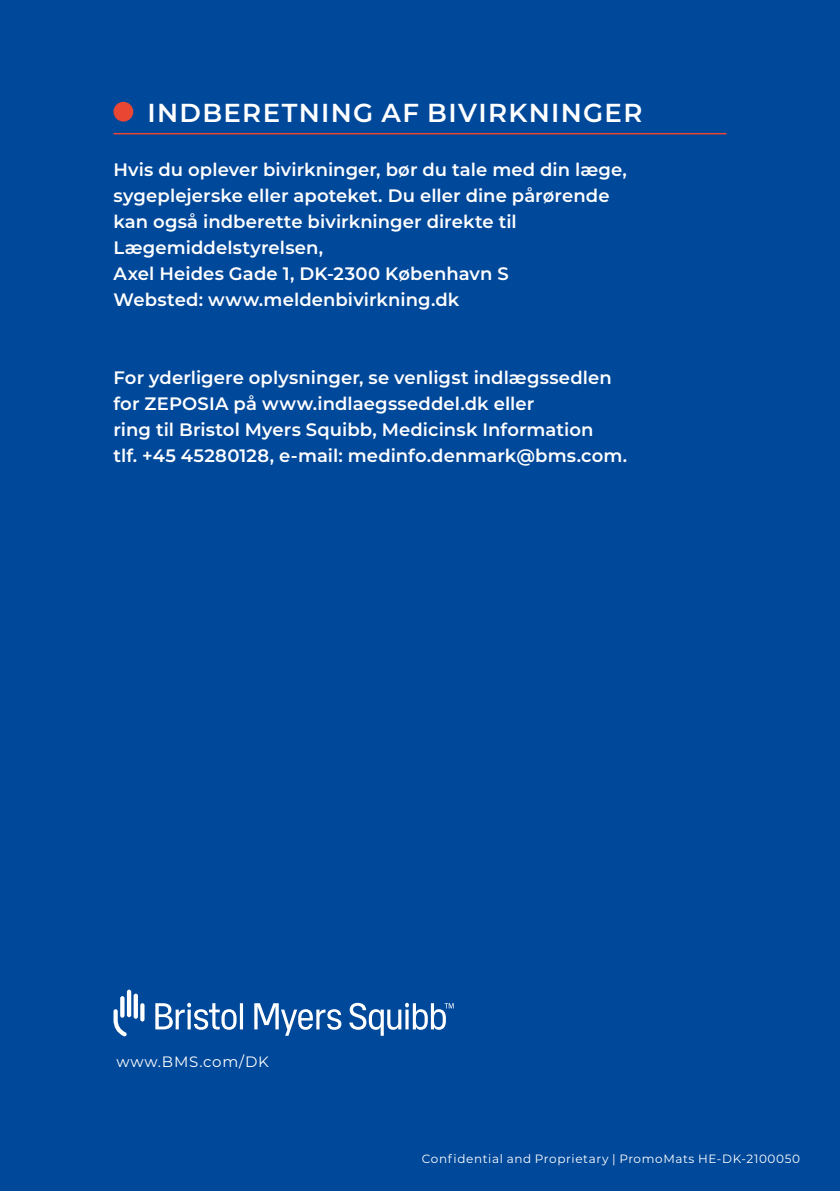
<style>
.page{position:relative;width:840px;height:1191px;background:#fff}
.page>*{position:absolute;margin:0;border:0;box-sizing:border-box;transform-origin:0 0}
.t1{font:600 26px "Montserrat";letter-spacing:.05em;color:#fff}
.t2{font:600 18px/26px "Montserrat";letter-spacing:.005em;color:#fff}
.t3{font:15px "Montserrat";letter-spacing:.05em;color:#fff}
.t4{font:12px "Montserrat";letter-spacing:.05em;color:#fff}
</style>
<div class="page">
<div style="left:0;top:0;width:839px;height:1191px;background:#00489a"></div>
<hr style="left:113px;top:133px;width:613px;height:1px;background:#e94734">
<div style="left:114px;top:103px;width:18px;height:18px;background:#e94734;border-radius:50%"></div>
<div style="left:113px;top:102px;width:20px;height:20px;border:2px solid #e94734;border-radius:50%"></div>
<svg style="left:113px;top:989px;width:31px;height:47px"></svg>
<svg style="left:155px;top:1002px;width:298px;height:33px"></svg>
<h1 class="t1" style="left:147px;top:94px;width:496px">INDBERETNING AF BIVIRKNINGER</h1>
<p class="t2" style="left:113px;top:156px;width:514px">Hvis du oplever bivirkninger, bør du tale med din læge, sygeplejerske eller apoteket. Du eller dine pårørende kan også indberette bivirkninger direkte til Lægemiddelstyrelsen,<br>Axel Heides Gade 1, DK-2300 København S<br>Websted: www.meldenbivirkning.dk</p>
<p class="t2" style="left:113px;top:364px;width:515px">For yderligere oplysninger, se venligst indlægssedlen for ZEPOSIA på www.indlaegsseddel.dk eller<br>ring til Bristol Myers Squibb, Medicinsk Information<br>tlf. +45 45280128, e-mail: medinfo.denmark@bms.com.</p>
<p class="t3" style="left:117px;top:1051px;width:154px">www.BMS.com/DK</p>
<p class="t4" style="left:421px;top:1150px;width:379px">Confidential and Proprietary | PromoMats HE-DK-2100050</p>
</div>
